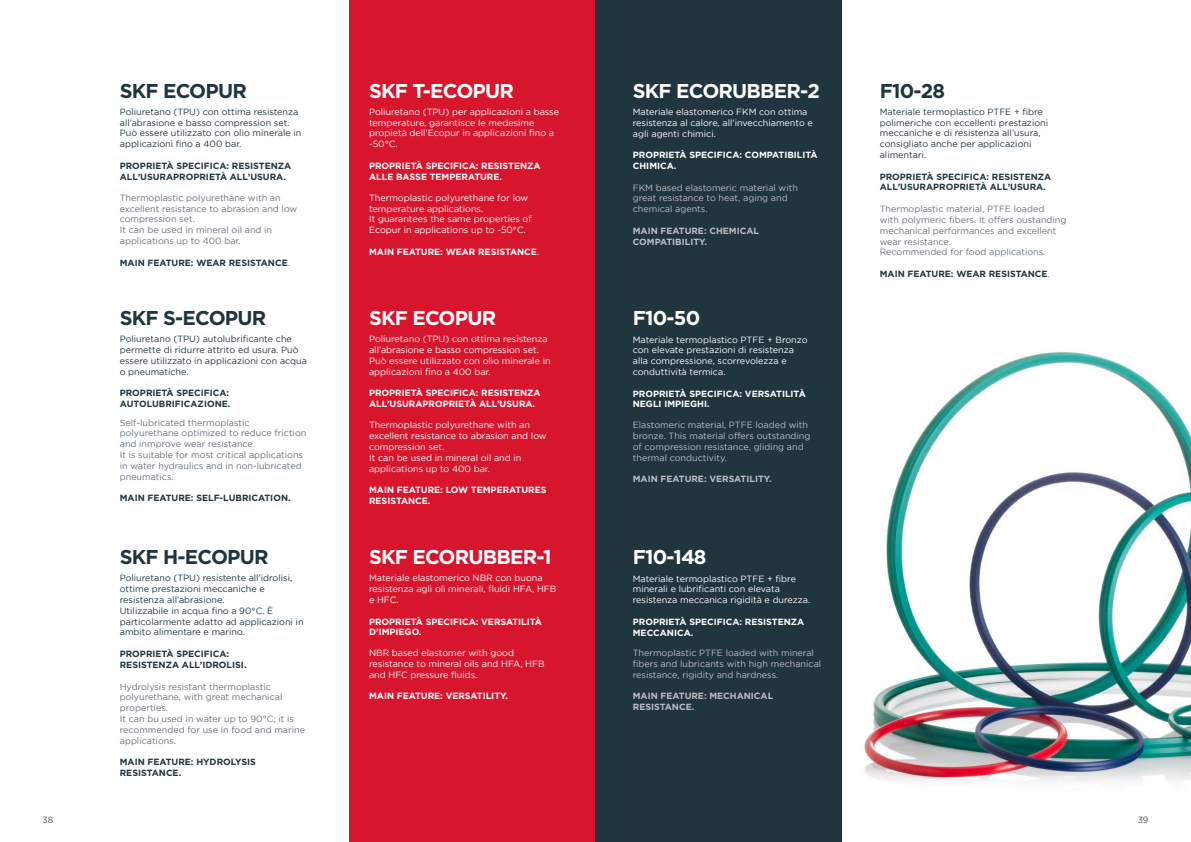
<style>
.page{position:relative;width:1191px;height:842px;background:#fff}
.page>*{position:absolute;margin:0;border:0;box-sizing:border-box;transform-origin:0 0}
.t1{font:700 20px "Gotham";letter-spacing:-.04em;color:#fff}
.t2{font:700 20px "Gotham";letter-spacing:-.04em;color:#21353f}
.t3{font:9px/10.8px "Gotham";color:#fff}
.t4{font:9px/10.8px "Gotham";color:#67727b}
.t5{font:9px/10.8px "Gotham";color:#21353f}
.t6{font:700 9px/10.8px "Gotham";color:#fff}
.t7{font:700 9px/10.8px "Gotham";color:#21353f}
.t8{font:9px/10.8px "Gotham";color:#babec3}
.t9{font:700 9px/10.8px "Gotham";color:#babec3}
.t10{font:9px "Gotham";color:#4b4c4d;scale:.95 1}
.s1{font-weight:400;color:#67727b}
.s2{font-weight:400}
</style>
<div class="page">
<img style="left:864px;top:351px;width:327px;height:431px">
<div style="left:349px;top:0;width:246px;height:842px;background:#d7162e"></div>
<div style="left:595px;top:0;width:247px;height:842px;background:#21353f"></div>
<h1 class="t2" style="left:120px;top:77px;width:129px">SKF ECOPUR</h1>
<p class="t5" style="left:120px;top:106px;width:183px">Poliuretano (TPU) con ottima resistenza all’abrasione e basso compression set.<br>Può essere utilizzato con olio minerale in applicazioni fino a 400 bar.</p>
<p class="t7" style="left:120px;top:160px;width:173px">PROPRIETÀ SPECIFICA: RESISTENZA<br>ALL’USURAPROPRIETÀ ALL’USURA.</p>
<p class="t4" style="left:120px;top:192px;width:179px">Thermoplastic polyurethane with an excellent resistance to abrasion and low compression set.<br>It can be used in mineral oil and in applications up to 400 bar.</p>
<p class="t7" style="left:120px;top:257px;width:172px">MAIN FEATURE: WEAR RESISTANCE<span class="s1">.</span></p>
<h1 class="t2" style="left:120px;top:305px;width:148px">SKF S-ECOPUR</h1>
<p class="t5" style="left:120px;top:334px;width:189px">Poliuretano (TPU) autolubrificante che permette di ridurre attrito ed usura. Può essere utilizzato in applicazioni con acqua o pneumatiche.</p>
<p class="t7" style="left:120px;top:388px;width:112px">PROPRIETÀ SPECIFICA:<br>AUTOLUBRIFICAZIONE.</p>
<p class="t4" style="left:120px;top:417px;width:188px">Self-lubricated thermoplastic polyurethane optimized to reduce friction and inmprove wear resistance.<br>It is suitable for most critical applications in water hydraulics and in non-lubricated pneumatics.</p>
<p class="t7" style="left:120px;top:492px;width:172px">MAIN FEATURE: SELF-LUBRICATION.</p>
<h1 class="t2" style="left:120px;top:544px;width:150px">SKF H-ECOPUR</h1>
<p class="t5" style="left:120px;top:573px;width:185px">Poliuretano (TPU) resistente all’idrolisi, ottime prestazioni meccaniche e resistenza all’abrasione.<br>Utilizzabile in acqua fino a 90°C. È particolarmente adatto ad applicazioni in ambito alimentare e marino.</p>
<p class="t7" style="left:120px;top:648px;width:128px">PROPRIETÀ SPECIFICA:<br>RESISTENZA ALL’IDROLISI.</p>
<p class="t4" style="left:120px;top:681px;width:187px">Hydrolysis resistant thermoplastic polyurethane, with great mechanical properties.<br>It can bu used in water up to 90°C; it is recommended for use in food and marine applications.</p>
<p class="t7" style="left:120px;top:757px;width:138px">MAIN FEATURE: HYDROLYSIS<br>RESISTANCE.</p>
<h1 class="t1" style="left:369px;top:77px;width:146px">SKF T-ECOPUR</h1>
<p class="t3" style="left:369px;top:106px;width:191px">Poliuretano (TPU) per applicazioni a basse temperature, garantisce le medesime propietà dell’Ecopur in applicazioni fino a -50°C.</p>
<p class="t6" style="left:369px;top:160px;width:173px">PROPRIETÀ SPECIFICA: RESISTENZA<br>ALLE BASSE TEMPERATURE.</p>
<p class="t3" style="left:369px;top:192px;width:164px">Thermoplastic polyurethane for low temperature applications.<br>It guarantees the same properties of Ecopur in applications up to -50°C.</p>
<p class="t6" style="left:369px;top:246px;width:172px">MAIN FEATURE: WEAR RESISTANCE<span class="s2">.</span></p>
<h1 class="t1" style="left:369px;top:305px;width:129px">SKF ECOPUR</h1>
<p class="t3" style="left:369px;top:334px;width:183px">Poliuretano (TPU) con ottima resistenza all’abrasione e basso compression set.<br>Può essere utilizzato con olio minerale in applicazioni fino a 400 bar.</p>
<p class="t6" style="left:369px;top:388px;width:173px">PROPRIETÀ SPECIFICA: RESISTENZA<br>ALL’USURAPROPRIETÀ ALL’USURA.</p>
<p class="t3" style="left:369px;top:420px;width:179px">Thermoplastic polyurethane with an excellent resistance to abrasion and low compression set.<br>It can be used in mineral oil and in applications up to 400 bar.</p>
<p class="t6" style="left:369px;top:484px;width:179px">MAIN FEATURE: LOW TEMPERATURES<br>RESISTANCE.</p>
<h1 class="t1" style="left:369px;top:544px;width:184px">SKF ECORUBBER-1</h1>
<p class="t3" style="left:369px;top:573px;width:189px">Materiale elastomerico NBR con buona resistenza agli oli minerali, fluidi HFA, HFB e HFC.</p>
<p class="t6" style="left:369px;top:616px;width:174px">PROPRIETÀ SPECIFICA: VERSATILITÀ<br>D’IMPIEGO.</p>
<p class="t3" style="left:369px;top:647px;width:177px">NBR based elastomer with good resistance to mineral oils and HFA, HFB and HFC pressure fluids.</p>
<p class="t6" style="left:369px;top:690px;width:140px">MAIN FEATURE: VERSATILITY.</p>
<h1 class="t1" style="left:633px;top:77px;width:189px">SKF ECORUBBER-2</h1>
<p class="t3" style="left:633px;top:106px;width:181px">Materiale elastomerico FKM con ottima resistenza al calore, all’invecchiamento e agli agenti chimici.</p>
<p class="t6" style="left:633px;top:150px;width:186px">PROPRIETÀ SPECIFICA: COMPATIBILITÀ<br>CHIMICA.</p>
<p class="t8" style="left:633px;top:182px;width:167px">FKM based elastomeric material with great resistance to heat, aging and chemical agents.</p>
<p class="t9" style="left:633px;top:225px;width:128px">MAIN FEATURE: CHEMICAL<br>COMPATIBILITY.</p>
<h1 class="t1" style="left:633px;top:305px;width:69px">F10-50</h1>
<p class="t3" style="left:633px;top:334px;width:176px">Materiale termoplastico PTFE + Bronzo con elevate prestazioni di resistenza alla compressione, scorrevolezza e conduttività termica.</p>
<p class="t6" style="left:633px;top:388px;width:174px">PROPRIETÀ SPECIFICA: VERSATILITÀ<br>NEGLI IMPIEGHI.</p>
<p class="t8" style="left:633px;top:420px;width:179px">Elastomeric material, PTFE loaded with bronze. This material offers outstanding of compression resistance, gliding and thermal conductivity.</p>
<p class="t9" style="left:633px;top:474px;width:140px">MAIN FEATURE: VERSATILITY.</p>
<h1 class="t1" style="left:633px;top:544px;width:75px">F10-148</h1>
<p class="t3" style="left:633px;top:573px;width:179px">Materiale termoplastico PTFE + fibre minerali e lubrificanti con elevata resistenza meccanica rigidità e durezza.</p>
<p class="t6" style="left:633px;top:616px;width:173px">PROPRIETÀ SPECIFICA: RESISTENZA<br>MECCANICA.</p>
<p class="t8" style="left:633px;top:647px;width:190px">Thermoplastic PTFE loaded with mineral fibers and lubricants with high mechanical resistance, rigidity and hardness.</p>
<p class="t9" style="left:633px;top:691px;width:142px">MAIN FEATURE: MECHANICAL<br>RESISTANCE.</p>
<h1 class="t2" style="left:879px;top:77px;width:67px">F10-28</h1>
<p class="t5" style="left:879px;top:106px;width:170px">Materiale termoplastico PTFE + fibre polimeriche con eccellenti prestazioni meccaniche e di resistenza all’usura, consigliato anche per applicazioni alimentari.</p>
<p class="t7" style="left:879px;top:171px;width:173px">PROPRIETÀ SPECIFICA: RESISTENZA<br>ALL’USURAPROPRIETÀ ALL’USURA.</p>
<p class="t4" style="left:879px;top:203px;width:188px">Thermoplastic material, PTFE loaded<br>with polymeric fibers. It offers oustanding mechanical performances and excellent wear resistance.<br>Recommended for food applications.</p>
<p class="t7" style="left:879px;top:268px;width:172px">MAIN FEATURE: WEAR RESISTANCE<span class="s1">.</span></p>
<p class="t10" style="left:43px;top:815px;width:13px">38</p>
<p class="t10" style="left:1137px;top:815px;width:13px">39</p>
</div>
